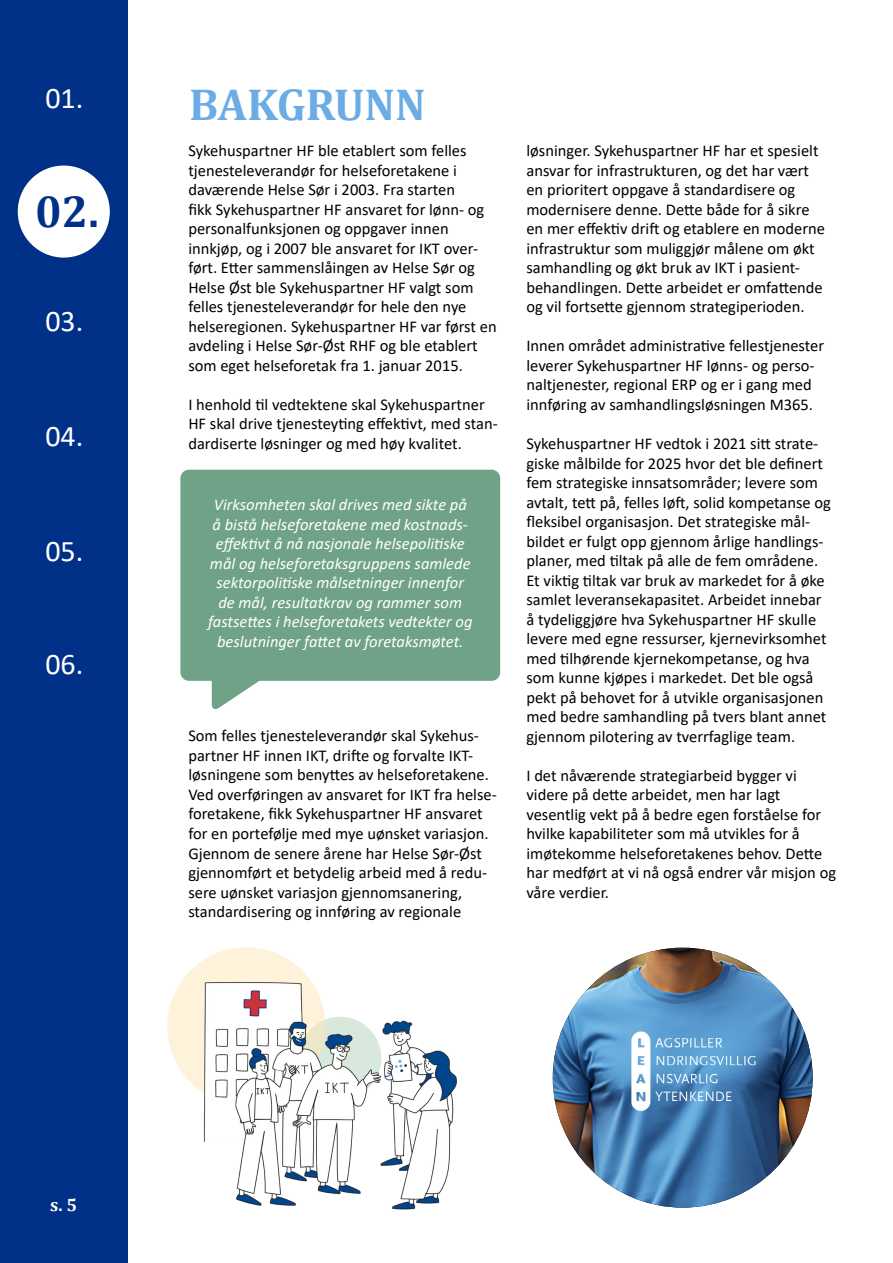
<style>
.page{position:relative;width:893px;height:1263px;background:#fff}
.page>*{position:absolute;margin:0;border:0;box-sizing:border-box;transform-origin:0 0}
.t1{font:700 45px "Cambria";color:#6cace4}
.t2{font:700 45px "Cambria";color:#003087}
.t3{font:30px "Calibri";color:#fff}
.t4{font:700 18px "Cambria";color:#fff}
.t5{font:16.5px/19.5px "Calibri";color:#000}
.t6{font:italic 16.5px/19.5px "Calibri";color:#fff;text-align:center}
</style>
<div class="page">
<div style="left:167px;top:947px;width:158px;height:158px;background:#fef3da;border-radius:50%"></div>
<div style="left:0;top:0;width:128px;height:1263px;background:#003087"></div>
<div style="left:18px;top:166px;width:92px;height:92px;background:#fff;border-radius:50%"></div>
<div style="left:180px;top:470px;width:320px;height:211px;background:#6fa287;border-radius:9px"></div>
<svg style="left:212px;top:680px;width:49px;height:30px"></svg>
<img style="left:553px;top:948px;width:260px;height:259px;border-radius:130px">
<img style="left:187px;top:966px;width:270px;height:244px">
<h2 class="t3" style="left:45px;top:77px;width:39px">01.</h2>
<h1 class="t2" style="left:35px;top:180px;width:65px">02.</h1>
<h2 class="t3" style="left:45px;top:300px;width:39px">03.</h2>
<h2 class="t3" style="left:45px;top:416px;width:39px">04.</h2>
<h2 class="t3" style="left:45px;top:530px;width:39px">05.</h2>
<h2 class="t3" style="left:45px;top:643px;width:39px">06.</h2>
<h1 class="t1" style="left:189px;top:73px;width:238px">BAKGRUNN</h1>
<p class="t5" style="left:188px;top:141px;width:310px">Sykehuspartner HF ble etablert som felles tjenesteleverandør for helseforetakene i daværende Helse Sør i 2003. Fra starten<br>fikk Sykehuspartner HF ansvaret for lønn- og personalfunksjonen og oppgaver innen innkjøp, og i 2007 ble ansvaret for IKT over&shy;ført. Etter sammenslåingen av Helse Sør og Helse Øst ble Sykehuspartner HF valgt som felles tjenesteleverandør for hele den nye helseregionen. Sykehuspartner HF var først en avdeling i Helse Sør-Øst RHF og ble etablert som eget helseforetak fra 1. januar 2015.</p>
<p class="t5" style="left:188px;top:394px;width:311px">I henhold til vedtektene skal Sykehuspartner<br>HF skal drive tjenesteyting effektivt, med stan&shy;dardiserte løsninger og med høy kvalitet.</p>
<p class="t6" style="left:208px;top:494px;width:266px">Virksomheten skal drives med sikte på å bistå helseforetakene med kostnads&shy;effektivt å nå nasjonale helsepolitiske mål og helseforetaksgruppens samlede sektorpolitiske målsetninger innenfor de mål, resultatkrav og rammer som fastsettes i helseforetakets vedtekter og beslutninger fattet av foretaksmøtet.</p>
<p class="t5" style="left:188px;top:726px;width:310px">Som felles tjenesteleverandør skal Sykehus&shy;partner HF innen IKT, drifte og forvalte IKT&shy;løsningene som benyttes av helseforetakene.<br>Ved overføringen av ansvaret for IKT fra helse&shy;foretakene, fikk Sykehuspartner HF ansvaret for en portefølje med mye uønsket variasjon.<br>Gjennom de senere årene har Helse Sør-Øst gjennomført et betydelig arbeid med å redu&shy;sere uønsket variasjon gjennomsanering, standardisering og innføring av regionale</p>
<p class="t5" style="left:526px;top:141px;width:300px">løsninger. Sykehuspartner HF har et spesielt ansvar for infrastrukturen, og det har vært en prioritert oppgave å standardisere og modernisere denne. Dette både for å sikre en mer effektiv drift og etablere en moderne infrastruktur som muliggjør målene om økt samhandling og økt bruk av IKT i pasient&shy;behandlingen. Dette arbeidet er omfattende og vil fortsette gjennom strategiperioden.</p>
<p class="t5" style="left:526px;top:336px;width:299px">Innen området administrative fellestjenester leverer Sykehuspartner HF lønns- og perso&shy;naltjenester, regional ERP og er i gang med innføring av samhandlingsløsningen M365.</p>
<p class="t5" style="left:526px;top:433px;width:306px">Sykehuspartner HF vedtok i 2021 sitt strate&shy;giske målbilde for 2025 hvor det ble definert fem strategiske innsatsområder; levere som avtalt, tett på, felles løft, solid kompetanse og fleksibel organisasjon. Det strategiske mål&shy;bildet er fulgt opp gjennom årlige handlings&shy;planer, med tiltak på alle de fem områdene.<br>Et viktig tiltak var bruk av markedet for å øke samlet leveransekapasitet. Arbeidet innebar å tydeliggjøre hva Sykehuspartner HF skulle levere med egne ressurser, kjernevirksomhet med tilhørende kjernekompetanse, og hva som kunne kjøpes i markedet. Det ble også pekt på behovet for å utvikle organisasjonen med bedre samhandling på tvers blant annet gjennom pilotering av tverrfaglige team.</p>
<p class="t5" style="left:526px;top:765px;width:311px">I det nåværende strategiarbeid bygger vi videre på dette arbeidet, men har lagt vesentlig vekt på å bedre egen forståelse for hvilke kapabiliteter som må utvikles for å imøtekomme helseforetakenes behov. Dette har medført at vi nå også endrer vår misjon og våre verdier.</p>
<p class="t4" style="left:50px;top:1192px;width:29px">s. 5</p>
</div>
